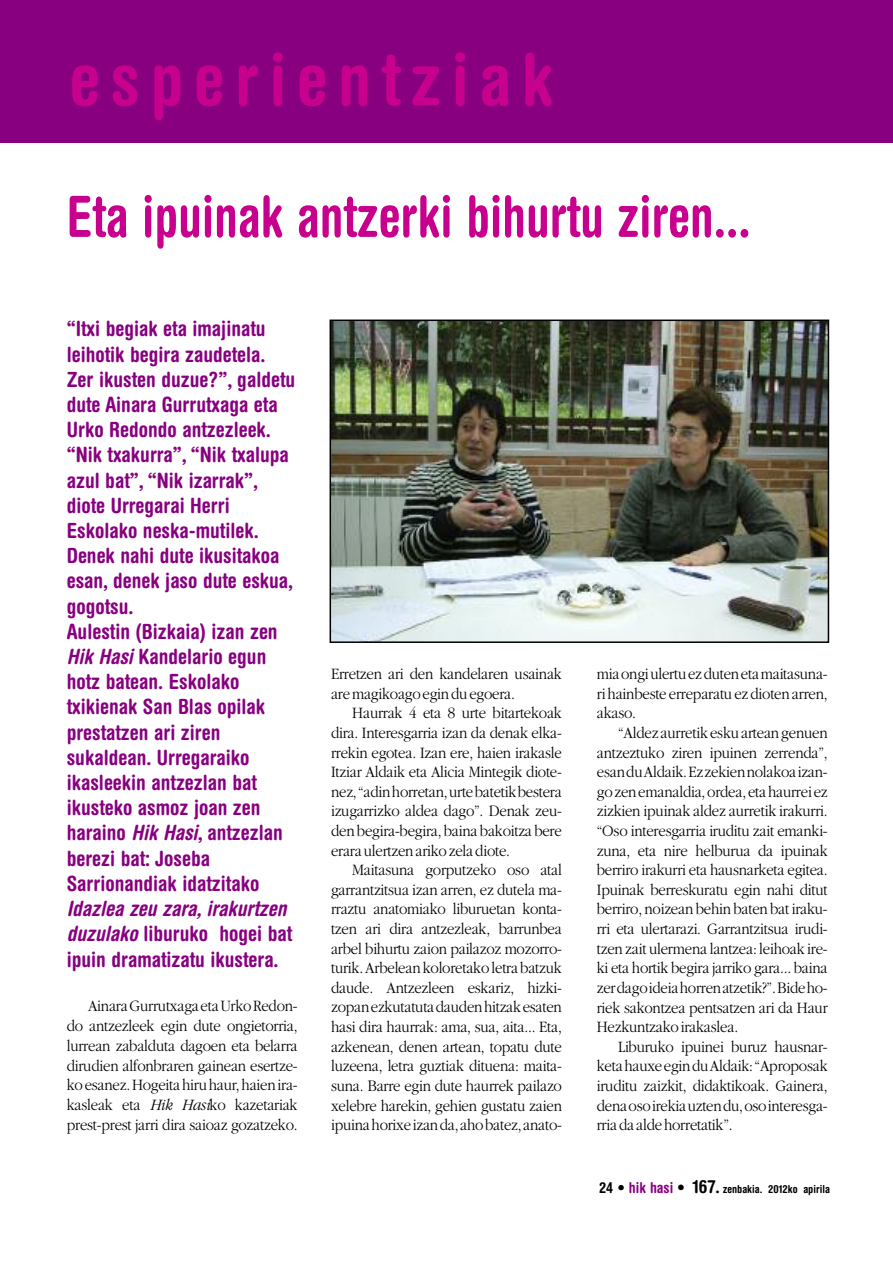
<style>
.page{position:relative;width:893px;height:1263px;background:#fff}
.page>*{position:absolute;margin:0;border:0;box-sizing:border-box;transform-origin:0 0}
.t1{font:700 condensed 72px "Helvetica Rounded";letter-spacing:.145em;color:#c7008d}
.t2{font:700 condensed 57px "Helvetica Rounded";color:#c7008d;scale:.9 1}
.t3{font:700 condensed 21px/25.2px "Helvetica Rounded";color:#880080}
.t4{font:300 16.5px/19.6px "Garamond";letter-spacing:-.015em;color:#000;text-align:justify;scale:.9 1}
.t5{font:700 condensed 11.1px "Helvetica Rounded";color:#000}
.s1{font-style:italic}
.s2{font-size:15px}
.s3{font-size:15px;color:#880080}
.s4{font-size:15.6px}
.s5{font-size:18px}
</style>
<div class="page">
<div style="left:0;top:0;width:893px;height:143px;background:#880080"></div>
<img style="left:333px;top:323px;width:493px;height:317px">
<div style="left:330px;top:320px;width:499px;height:323px;border:2px solid #000"></div>
<h1 class="t1" style="left:69px;top:54px;width:486px">esperientziak</h1>
<h2 class="t2" style="left:67px;top:196px;width:761px">Eta ipuinak antzerki bihurtu ziren...</h2>
<p class="t3" style="left:67px;top:318px;width:230px">“Itxi begiak eta imajinatu leihotik begira zaudetela.<br>Zer ikusten duzue?”, galdetu dute Ainara Gurrutxaga eta<br>Urko Redondo antzezleek. “Nik txakurra”, “Nik txalupa azul bat”, “Nik izarrak”, diote Urregarai Herri<br>Eskolako neska-mutilek.<br>Denek nahi dute ikusitakoa esan, denek jaso dute eskua, gogotsu.<br>Aulestin (Bizkaia) izan zen<br><span class="s1">Hik Hasi</span> Kandelario egun hotz batean. Eskolako txikienak San Blas opilak prestatzen ari ziren sukaldean. Urregaraiko ikasleekin antzezlan bat ikusteko asmoz joan zen haraino <span class="s1">Hik Hasi</span>, antzezlan berezi bat: Joseba<br>Sarrionandiak idatzitako</p>
<p class="t3" style="left:67px;top:898px;width:227px"><span class="s1">Idazlea zeu zara, irakurtzen duzulako</span> liburuko hogei bat ipuin dramatizatu ikustera.</p>
<p class="t4" style="left:67px;top:995px;width:258px;text-indent:21px">AinaraGurrutxagaetaUrkoRedon&shy;do antzezleek egin dute ongietorria, lurrean zabalduta dagoen eta belarra dirudien alfonbraren gainean esertze&shy;koesanez.Hogeitahiruhaur,haienira&shy;kasleak eta <span class="s1">Hik Hasi</span>ko kazetariak prest-prest jarri dira saioaz gozatzeko.</p>
<p class="t4" style="left:331px;top:664px;width:258px">Erretzen ari den kandelaren usainak aremagikoagoeginduegoera.</p>
<p class="t4" style="left:331px;top:703px;width:258px;text-indent:21px">Haurrak 4 eta 8 urte bitartekoak dira. Interesgarria izan da denak elka&shy;rrekin egotea. Izan ere, haien irakasle Itziar Aldaik eta Alicia Mintegik diote&shy;nez,“adinhorretan,urtebatetikbestera izugarrizko aldea dago”. Denak zeu&shy;den begira-begira, baina bakoitza bere eraraulertzenarikozeladiote.</p>
<p class="t4" style="left:331px;top:860px;width:258px;text-indent:21px">Maitasuna gorputzeko oso atal garrantzitsua izan arren, ez dutela ma&shy;rraztu anatomiako liburuetan konta&shy;tzen ari dira antzezleak, barrunbea arbel bihurtu zaion pailazoz mozorro&shy;turik.Arbeleankoloretakoletrabatzuk daude. Antzezleen eskariz, hizki&shy;zopanezkutatutadaudenhitzakesaten hasi dira haurrak: ama, sua, aita... Eta, azkenean, denen artean, topatu dute luzeena, letra guztiak dituena: maita&shy;suna. Barre egin dute haurrek pailazo xelebre harekin, gehien gustatu zaien ipuinahorixeizanda,ahobatez,anato-</p>
<p class="t4" style="left:597px;top:664px;width:258px">miaongiulertuezdutenetamaitasuna&shy;ri hainbeste erreparatu ez dioten arren, akaso.</p>
<p class="t4" style="left:597px;top:722px;width:258px;text-indent:21px">“Aldez aurretik eskuarteangenuen antzeztuko ziren ipuinen zerrenda”, esanduAldaik.Ezzekiennolakoaizan&shy;gozenemanaldia,ordea,etahaurreiez zizkien ipuinak aldez aurretik irakurri. “Oso interesgarria iruditu zait emanki&shy;zuna, eta nire helburua da ipuinak berriro irakurri eta hausnarketa egitea.<br>Ipuinak berreskuratu egin nahi ditut berriro, noizean behin baten bat iraku&shy;rri eta ulertarazi. Garrantzitsua irudi&shy;tzen zait ulermena lantzea: leihoak ire&shy;ki eta hortik begira jarriko gara... baina zerdagoideiahorrenatzetik?”.Bideho&shy;riek sakontzea pentsatzen ari da Haur Hezkuntzakoirakaslea.</p>
<p class="t4" style="left:597px;top:1036px;width:258px;text-indent:21px">Liburuko ipuinei buruz hausnar&shy;ketahauxeeginduAldaik:“Aproposak iruditu zaizkit, didaktikoak. Gainera, denaosoirekiauztendu,osointeresga&shy;rriada aldehorretatik”.</p>
<p class="t5" style="left:599px;top:1185px;width:232px"><span class="s2">24 •</span> <span class="s3">hik hasi</span> <span class="s4">•</span> <span class="s5">167.</span> zenbakia. 2012ko apirila</p>
</div>
